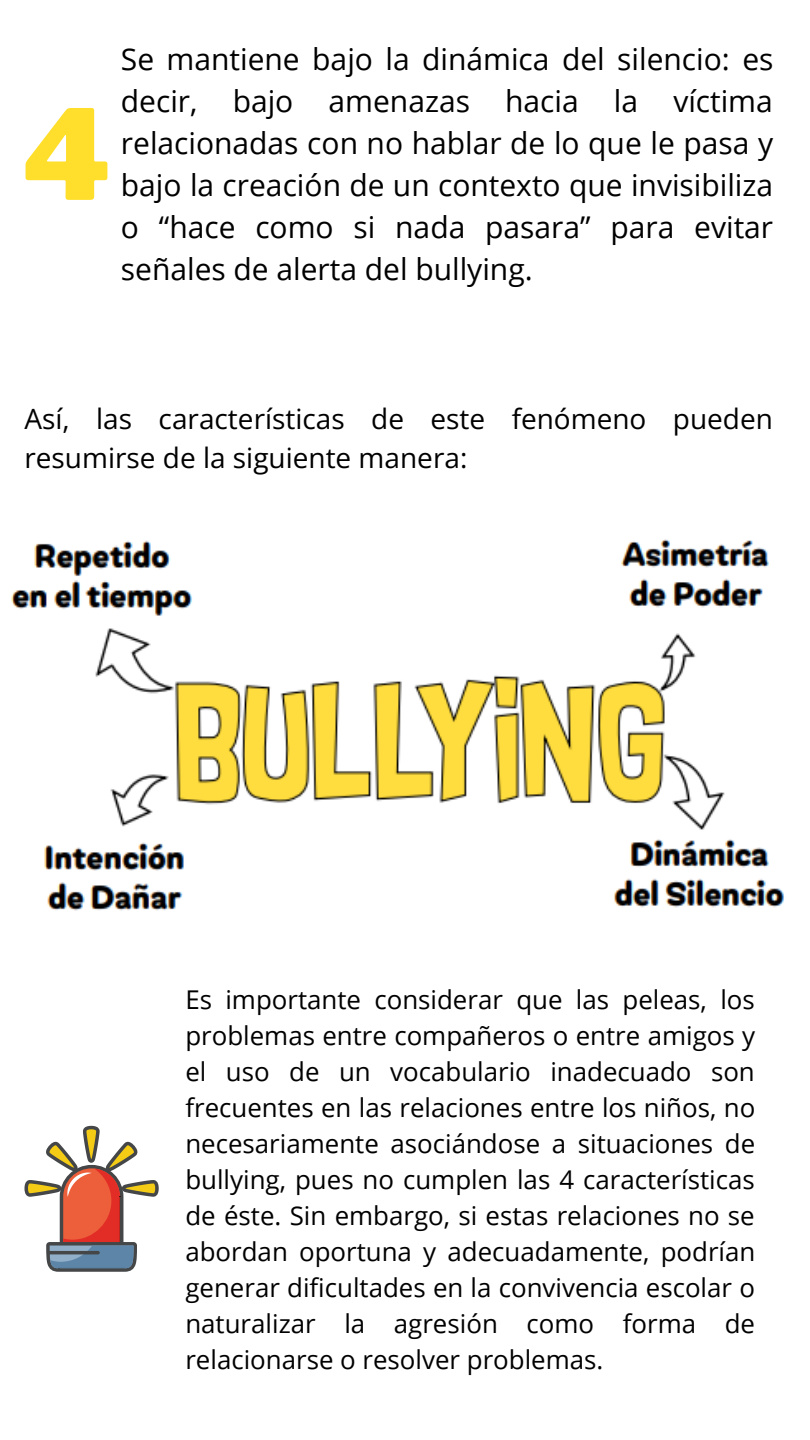
<style>
.page{position:relative;width:810px;height:1440px;background:#fff}
.page>*{position:absolute;margin:0;border:0;box-sizing:border-box;transform-origin:0 0}
.t1{font:900 123.9px "Libre Franklin";color:#ffdf2b}
.t2{font:30px/42px "Open Sans";color:#000;text-align:justify}
.t3{font:28px/39px "Open Sans";color:#000}
.t4{font:25.9px/36px "Open Sans";color:#000;text-align:justify}
</style>
<div class="page">
<img style="left:11px;top:539px;width:773px;height:372px">
<svg style="left:24px;top:1126px;width:135px;height:146px"></svg>
<hr style="left:48px;top:1251px;width:52px;height:3px;background:#444648;border-radius:2px">
<p class="t1" style="left:22px;top:80px;width:90px">4</p>
<p class="t2" style="left:121px;top:38px;width:654px">Se mantiene bajo la dinámica del silencio: es decir, bajo amenazas hacia la víctima relacionadas con no hablar de lo que le pasa y bajo la creación de un contexto que invisibiliza o “hace como si nada pasara” para evitar señales de alerta del bullying.</p>
<p class="t3" style="left:24px;top:399px;width:750px">Así, las características de este fenómeno pueden resumirse de la siguiente manera:</p>
<p class="t4" style="left:185px;top:981px;width:571px">Es importante considerar que las peleas, los problemas entre compañeros o entre amigos y el uso de un vocabulario inadecuado son frecuentes en las relaciones entre los niños, no necesariamente asociándose a situaciones de bullying, pues no cumplen las 4 características de éste. Sin embargo, si estas relaciones no se abordan oportuna y adecuadamente, podrían generar dificultades en la convivencia escolar o naturalizar la agresión como forma de relacionarse o resolver problemas.</p>
</div>
